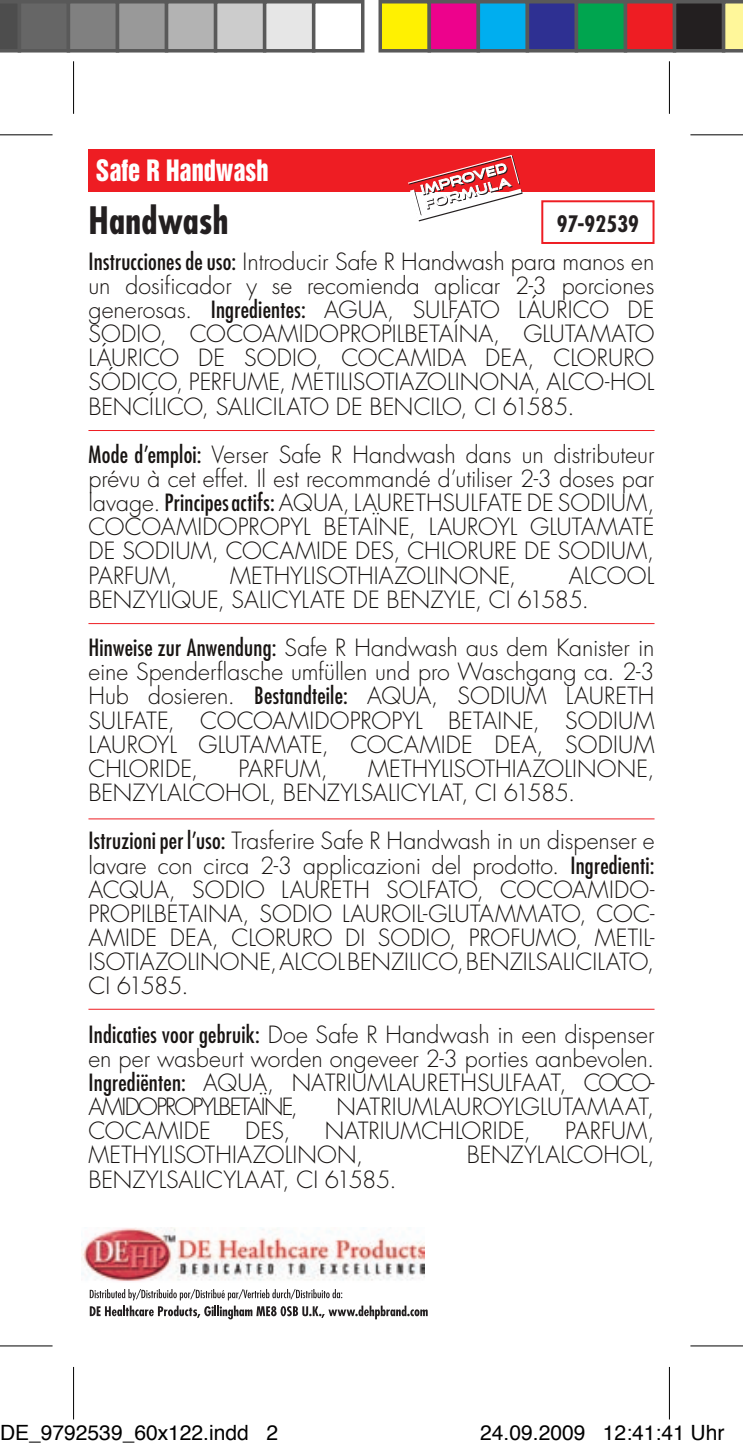
<style>
.page{position:relative;width:743px;height:1451px;background:#fff}
.page>*{position:absolute;margin:0;border:0;box-sizing:border-box;transform-origin:0 0}
.t1{font:700 condensed 36.75px "Futura";letter-spacing:.005em;color:#231f20}
.t2{font:26.95px "Helvetica Inserat";color:#fff;scale:.9 1}
.t3{font:300 23.1px/24.2px "Futura";letter-spacing:.005em;color:#181412;text-align:justify}
.t4{font:700 condensed 22.05px "Futura";color:#231f20}
.t5{font:21px "Helvetica";color:#000}
.s1{font-weight:400;font-stretch:condensed}
</style>
<div class="page">
<div style="left:88px;top:150px;width:566px;height:42px;background:#ee1d23"></div>
<hr style="left:88px;top:430px;width:566px;height:1px;background:#ee1d23">
<hr style="left:88px;top:623px;width:566px;height:1px;background:#ee1d23">
<hr style="left:88px;top:818px;width:566px;height:1px;background:#ee1d23">
<hr style="left:88px;top:1008px;width:566px;height:1px;background:#ee1d23">
<img style="left:81px;top:1227px;width:343px;height:55px">
<svg style="left:90px;top:1289px;width:337px;height:30px"></svg>
<svg style="left:406px;top:149px;width:121px;height:73px"></svg>
<div style="left:541px;top:200px;width:113px;height:44px;border:2px solid #ee1d23"></div>
<svg style="left:0;top:135px;width:52px;height:1px"></svg>
<svg style="left:690px;top:135px;width:52px;height:1px"></svg>
<svg style="left:0;top:1346px;width:52px;height:1px"></svg>
<svg style="left:690px;top:1346px;width:52px;height:1px"></svg>
<div style="left:71px;top:61px;width:5px;height:53px;background:#f6f6f6"></div>
<div style="left:71px;top:1366px;width:5px;height:53px;background:#f6f6f6"></div>
<svg style="left:669px;top:61px;width:1px;height:53px"></svg>
<svg style="left:669px;top:1366px;width:1px;height:53px"></svg>
<hr style="left:0;top:134px;width:52px;height:1px;background:#000">
<hr style="left:690px;top:134px;width:52px;height:1px;background:#000">
<hr style="left:0;top:1345px;width:52px;height:1px;background:#000">
<hr style="left:690px;top:1345px;width:52px;height:1px;background:#000">
<hr style="left:73px;top:61px;width:1px;height:53px;background:#000">
<hr style="left:73px;top:1366px;width:1px;height:53px;background:#000">
<hr style="left:668px;top:61px;width:1px;height:53px;background:#000">
<hr style="left:668px;top:1366px;width:1px;height:53px;background:#000">
<svg style="left:0;top:0;width:18px;height:53px"></svg>
<div style="left:19px;top:2px;width:49px;height:49px;background:#666"></div>
<div style="left:18px;top:0;width:52px;height:53px;border:4px solid #595959"></div>
<div style="left:68px;top:2px;width:49px;height:49px;background:#808080"></div>
<div style="left:67px;top:0;width:52px;height:53px;border:4px solid #595959"></div>
<div style="left:117px;top:2px;width:49px;height:49px;background:#999"></div>
<div style="left:116px;top:0;width:52px;height:53px;border:4px solid #595959"></div>
<div style="left:166px;top:2px;width:49px;height:49px;background:#b3b3b3"></div>
<div style="left:165px;top:0;width:52px;height:53px;border:4px solid #595959"></div>
<div style="left:215px;top:2px;width:49px;height:49px;background:#ccc"></div>
<div style="left:214px;top:0;width:52px;height:53px;border:4px solid #595959"></div>
<div style="left:264px;top:2px;width:49px;height:49px;background:#e6e6e6"></div>
<div style="left:263px;top:0;width:52px;height:53px;border:4px solid #595959"></div>
<div style="left:312px;top:0;width:52px;height:53px;border:4px solid #595959"></div>
<div style="left:380px;top:2px;width:49px;height:49px;background:#fff101"></div>
<div style="left:378px;top:0;width:53px;height:53px;border:4px solid #595959"></div>
<div style="left:429px;top:2px;width:49px;height:49px;background:#ed028c"></div>
<div style="left:427px;top:0;width:53px;height:53px;border:4px solid #595959"></div>
<div style="left:478px;top:2px;width:49px;height:49px;background:#00aeef"></div>
<div style="left:476px;top:0;width:53px;height:53px;border:4px solid #595959"></div>
<div style="left:527px;top:2px;width:49px;height:49px;background:#2e3092"></div>
<div style="left:525px;top:0;width:53px;height:53px;border:4px solid #595959"></div>
<div style="left:576px;top:2px;width:49px;height:49px;background:#00a54f"></div>
<div style="left:574px;top:0;width:53px;height:53px;border:4px solid #595959"></div>
<div style="left:625px;top:2px;width:49px;height:49px;background:#ee1d23"></div>
<div style="left:623px;top:0;width:53px;height:53px;border:4px solid #595959"></div>
<div style="left:674px;top:2px;width:49px;height:49px;background:#231f20"></div>
<div style="left:672px;top:0;width:53px;height:53px;border:4px solid #595959"></div>
<svg style="left:721px;top:0;width:21px;height:53px"></svg>
<p class="t2" style="left:96px;top:154px;width:193px">Safe R Handwash</p>
<h1 class="t1" style="left:88px;top:196px;width:141px">Handwash</h1>
<p class="t4" style="left:556px;top:210px;width:84px">97-92539</p>
<p class="t3" style="left:88px;top:249px;width:567px"><span class="s1">Instrucciones de uso:</span> Introducir Safe R Handwash para manos en un dosificador y se recomienda aplicar 2-3 porciones generosas. <span class="s1">Ingredientes:</span> AGUA, SULFATO LÁURICO DE SODIO, COCOAMIDOPROPILBETAÍNA, GLUTAMATO LÁURICO DE SODIO, COCAMIDA DEA, CLORURO SÓDICO, PERFUME, METILISOTIAZOLINONA, ALCO-HOL BENCÍLICO, SALICILATO DE BENCILO, CI 61585.</p>
<p class="t3" style="left:88px;top:442px;width:567px"><span class="s1">Mode d’emploi:</span> Verser Safe R Handwash dans un distributeur prévu à cet effet. Il est recommandé d’utiliser 2-3 doses par lavage. <span class="s1">Principes actifs:</span> AQUA, LAURETHSULFATE DE SODIUM, COCOAMIDOPROPYL BETAÏNE, LAUROYL GLUTAMATE DE SODIUM, COCAMIDE DES, CHLORURE DE SODIUM, PARFUM,</p>
<p class="t3" style="left:88px;top:563px;width:567px;text-indent:480px">ALCOOL<br>BENZYLIQUE, SALICYLATE DE BENZYLE, CI 61585.</p>
<p class="t3" style="left:88px;top:636px;width:567px"><span class="s1">Hinweise zur Anwendung:</span> Safe R Handwash aus dem Kanister in eine Spenderflasche umfüllen und pro Waschgang ca. 2-3<br>Hub dosieren. <span class="s1">Bestandteile:</span> AQUA, SODIUM LAURETH SULFATE, COCOAMIDOPROPYL BETAINE, SODIUM LAUROYL GLUTAMATE, COCAMIDE DEA, SODIUM CHLORIDE,</p>
<p class="t3" style="left:230px;top:563px;width:288px">METHYLISOTHIAZOLINONE,</p>
<p class="t3" style="left:88px;top:756px;width:567px;text-indent:279px">METHYLISOTHIAZOLINONE,<br>BENZYLALCOHOL, BENZYLSALICYLAT, CI 61585.</p>
<p class="t3" style="left:88px;top:829px;width:567px"><span class="s1">Istruzioni per l’uso:</span> Trasferire Safe R Handwash in un dispenser e lavare con circa 2-3 applicazioni del prodotto. <span class="s1">Ingredienti:<br></span>ACQUA, SODIO LAURETH SOLFATO, COCOAMIDO‑ PROPILBETAINA, SODIO LAUROIL-GLUTAMMATO, COC‑ AMIDE DEA, CLORURO DI SODIO, PROFUMO, METIL‑ ISOTIAZOLINONE, ALCOL BENZILICO, BENZILSALICILATO, CI 61585.</p>
<p class="t3" style="left:88px;top:1022px;width:567px"><span class="s1">Indicaties voor gebruik:</span> Doe Safe R Handwash in een dispenser en per wasbeurt worden ongeveer 2-3 porties aanbevolen.<br><span class="s1">Ingrediënten:</span> AQUA, NATRIUMLAURETHSULFAAT, COCO-AMIDOPROPYLBETAÏNE,</p>
<p class="t3" style="left:238px;top:756px;width:91px">PARFUM,</p>
<p class="t3" style="left:336px;top:1094px;width:319px">NATRIUMLAUROYLGLUTAMAAT,</p>
<p class="t3" style="left:88px;top:1118px;width:124px">COCAMIDE</p>
<p class="t3" style="left:245px;top:1118px;width:47px">DES,</p>
<p class="t3" style="left:324px;top:1118px;width:208px">NATRIUMCHLORIDE,</p>
<p class="t3" style="left:565px;top:1118px;width:91px">PARFUM,</p>
<p class="t3" style="left:88px;top:1142px;width:276px">METHYLISOTHIAZOLINON,</p>
<p class="t3" style="left:466px;top:1142px;width:189px">BENZYLALCOHOL,</p>
<p class="t3" style="left:88px;top:1167px;width:309px">BENZYLSALICYLAAT, CI 61585.</p>
<p class="t5" style="left:0;top:1416px;width:279px">DE_9792539_60x122.indd 2</p>
<p class="t5" style="left:480px;top:1416px;width:245px">24.09.2009 12:41:41 Uhr</p>
</div>
